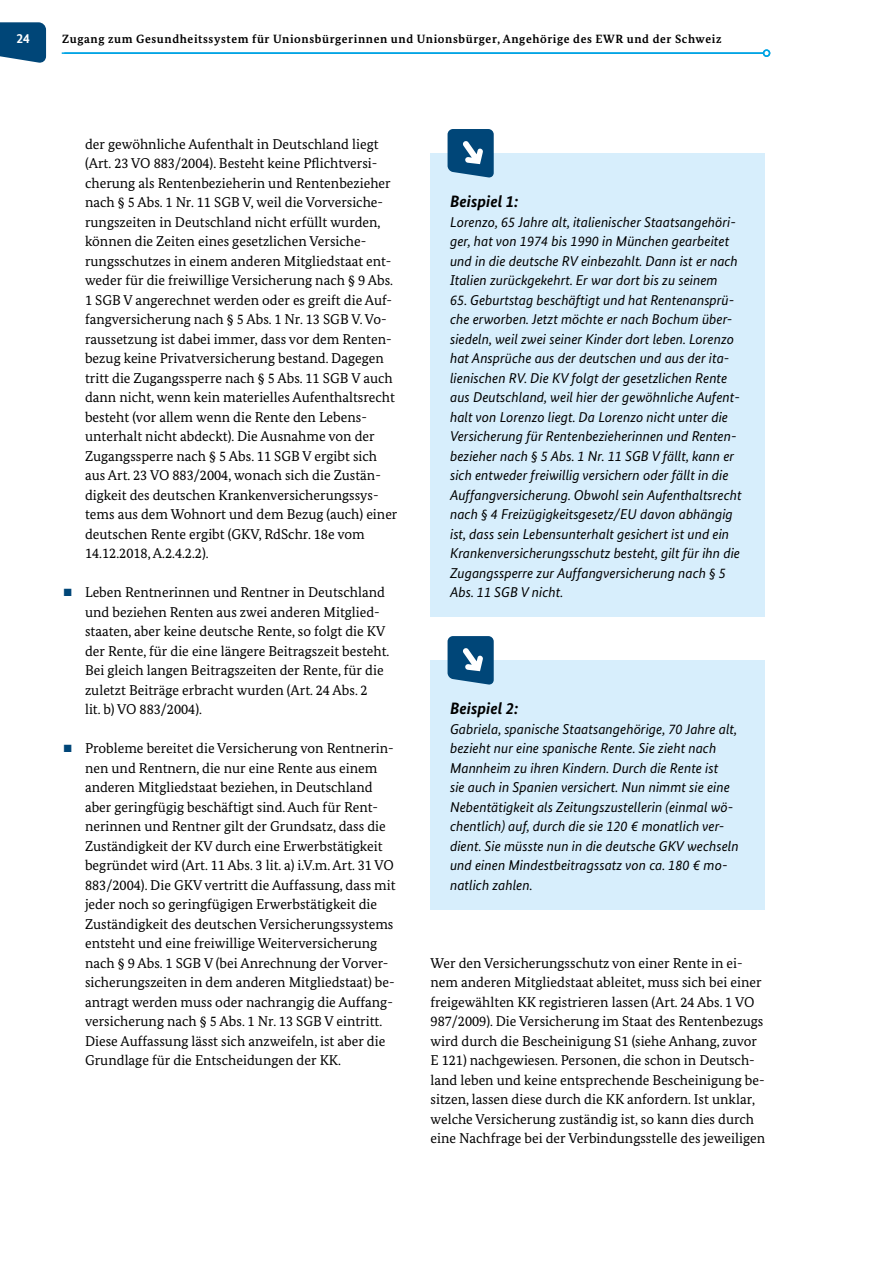
<style>
.page{position:relative;width:893px;height:1263px;background:#fff}
.page>*{position:absolute;margin:0;border:0;box-sizing:border-box;transform-origin:0 0}
.Fließtext{font:italic 700 16.5px "Bundes Sans";color:#000}
.Fließtext-2{font:14.25px/19.5px "Bundes Serif";color:#000}
.Fließtext-3{font:italic 14.25px/19.5px "Bundes Sans";color:#000}
.t1{font:700 13.5px "Bundes Sans";color:#fff}
.t2{font:700 12px "Bundes Serif";letter-spacing:.05em;color:#000}
.s1{color:#004678}
</style>
<div class="page">
<div style="left:431px;top:153px;width:334px;height:463px;background:#d7eefc"></div>
<div style="left:431px;top:660px;width:334px;height:249px;background:#d7eefc"></div>
<svg style="left:448px;top:129px;width:46px;height:49px;background:#2d6791"></svg>
<svg style="left:448px;top:636px;width:46px;height:49px;background:#2d6791"></svg>
<svg style="left:0;top:22px;width:46px;height:41px;background:#175784"></svg>
<hr style="left:62px;top:52px;width:702px;height:2px;background:#00a4e4">
<div style="left:763px;top:49px;width:7px;height:8px;border:2px solid #00a4e4;border-radius:50%"></div>
<p class="t1" style="left:16px;top:30px;width:15px">24</p>
<p class="t2" style="left:62px;top:32px;width:661px">Zugang zum Gesundheitssystem für Unionsbürgerinnen und Unionsbürger, Angehörige des EWR und der Schweiz</p>
<p class="Fließtext-2" style="left:85px;top:134px;width:314px">der gewöhnliche Aufenthalt in Deutschland liegt (Art. 23 VO 883/2004). Besteht keine Pflichtversi&shy;cherung als Rentenbezieherin und Rentenbezieher nach § 5 Abs. 1 Nr. 11 SGB V, weil die Vorversiche&shy;rungszeiten in Deutschland nicht erfüllt wurden, können die Zeiten eines gesetzlichen Versiche&shy;rungsschutzes in einem anderen Mitgliedstaat ent&shy;weder für die freiwillige Versicherung nach § 9 Abs.<br>1 SGB V angerechnet werden oder es greift die Auf&shy;fangversicherung nach § 5 Abs. 1 Nr. 13 SGB V. Vo&shy;raussetzung ist dabei immer, dass vor dem Renten&shy;bezug keine Privatversicherung bestand. Dagegen tritt die Zugangssperre nach § 5 Abs. 11 SGB V auch dann nicht, wenn kein materielles Aufenthaltsrecht besteht (vor allem wenn die Rente den Lebens&shy;unterhalt nicht abdeckt). Die Ausnahme von der Zugangssperre nach § 5 Abs. 11 SGB V ergibt sich aus Art. 23 VO 883/2004, wonach sich die Zustän&shy;digkeit des deutschen Krankenversicherungssys&shy;tems aus dem Wohnort und dem Bezug (auch) einer deutschen Rente ergibt (GKV, RdSchr. 18e vom 14.12.2018, A.2.4.2.2).</p>
<p class="Fließtext-2" style="left:85px;top:582px;width:306px;text-indent:-21px"><span class="s1">■</span> Leben Rentnerinnen und Rentner in Deutschland und beziehen Renten aus zwei anderen Mitglied&shy;staaten, aber keine deutsche Rente, so folgt die KV der Rente, für die eine längere Beitragszeit besteht.<br>Bei gleich langen Beitragszeiten der Rente, für die zuletzt Beiträge erbracht wurden (Art. 24 Abs. 2<br>lit. b) VO 883/2004).</p>
<p class="Fließtext-2" style="left:85px;top:738px;width:312px;text-indent:-21px"><span class="s1">■</span> Probleme bereitet die Versicherung von Rentnerin&shy;nen und Rentnern, die nur eine Rente aus einem anderen Mitgliedstaat beziehen, in Deutschland aber geringfügig beschäftigt sind. Auch für Rent&shy;nerinnen und Rentner gilt der Grundsatz, dass die Zuständigkeit der KV durch eine Erwerbstätigkeit begründet wird (Art. 11 Abs. 3 lit. a) i.V.m. Art. 31 VO 883/2004). Die GKV vertritt die Auffassung, dass mit jeder noch so geringfügigen Erwerbstätigkeit die Zuständigkeit des deutschen Versicherungssystems entsteht und eine freiwillige Weiterversicherung nach § 9 Abs. 1 SGB V (bei Anrechnung der Vorver&shy;sicherungszeiten in dem anderen Mitgliedstaat) be&shy;antragt werden muss oder nachrangig die Auffang&shy;versicherung nach § 5 Abs. 1 Nr. 13 SGB V eintritt.<br>Diese Auffassung lässt sich anzweifeln, ist aber die Grundlage für die Entscheidungen der KK.</p>
<p class="Fließtext" style="left:450px;top:191px;width:70px">Beispiel 1:</p>
<p class="Fließtext-3" style="left:450px;top:212px;width:289px">Lorenzo, 65 Jahre alt, italienischer Staatsangehöri&shy;ger, hat von 1974 bis 1990 in München gearbeitet und in die deutsche RV einbezahlt. Dann ist er nach Italien zurückgekehrt. Er war dort bis zu seinem</p>
<p class="Fließtext-3" style="left:450px;top:290px;width:293px">65. Geburtstag beschäftigt und hat Rentenansprü&shy;che erworben. Jetzt möchte er nach Bochum über&shy;siedeln, weil zwei seiner Kinder dort leben. Lorenzo hat Ansprüche aus der deutschen und aus der ita&shy;lienischen RV. Die KV folgt der gesetzlichen Rente aus Deutschland, weil hier der gewöhnliche Aufent&shy;halt von Lorenzo liegt. Da Lorenzo nicht unter die Versicherung für Rentenbezieherinnen und Renten&shy;bezieher nach § 5 Abs. 1 Nr. 11 SGB V fällt, kann er sich entweder freiwillig versichern oder fällt in die Auffangversicherung. Obwohl sein Aufenthaltsrecht nach § 4 Freizügigkeitsgesetz/EU davon abhängig ist, dass sein Lebensunterhalt gesichert ist und ein Krankenversicherungsschutz besteht, gilt für ihn die Zugangssperre zur Auffangversicherung nach § 5<br>Abs. 11 SGB V nicht.</p>
<p class="Fließtext" style="left:450px;top:698px;width:70px">Beispiel 2:</p>
<p class="Fließtext-3" style="left:450px;top:719px;width:290px">Gabriela, spanische Staatsangehörige, 70 Jahre alt, bezieht nur eine spanische Rente. Sie zieht nach Mannheim zu ihren Kindern. Durch die Rente ist<br>sie auch in Spanien versichert. Nun nimmt sie eine Nebentätigkeit als Zeitungszustellerin (einmal wö&shy;chentlich) auf, durch die sie 120 € monatlich ver&shy;dient. Sie müsste nun in die deutsche GKV wechseln und einen Mindestbeitragssatz von ca. 180 € mo&shy;natlich zahlen.</p>
<p class="Fließtext-2" style="left:431px;top:953px;width:336px">Wer den Versicherungsschutz von einer Rente in ei&shy;nem anderen Mitgliedstaat ableitet, muss sich bei einer freigewählten KK registrieren lassen (Art. 24 Abs. 1 VO 987/2009). Die Versicherung im Staat des Rentenbezugs wird durch die Bescheinigung S1 (siehe Anhang, zuvor E 121) nachgewiesen. Personen, die schon in Deutsch&shy;land leben und keine entsprechende Bescheinigung be&shy;sitzen, lassen diese durch die KK anfordern. Ist unklar, welche Versicherung zuständig ist, so kann dies durch eine Nachfrage bei der Verbindungsstelle des jeweiligen</p>
</div>
